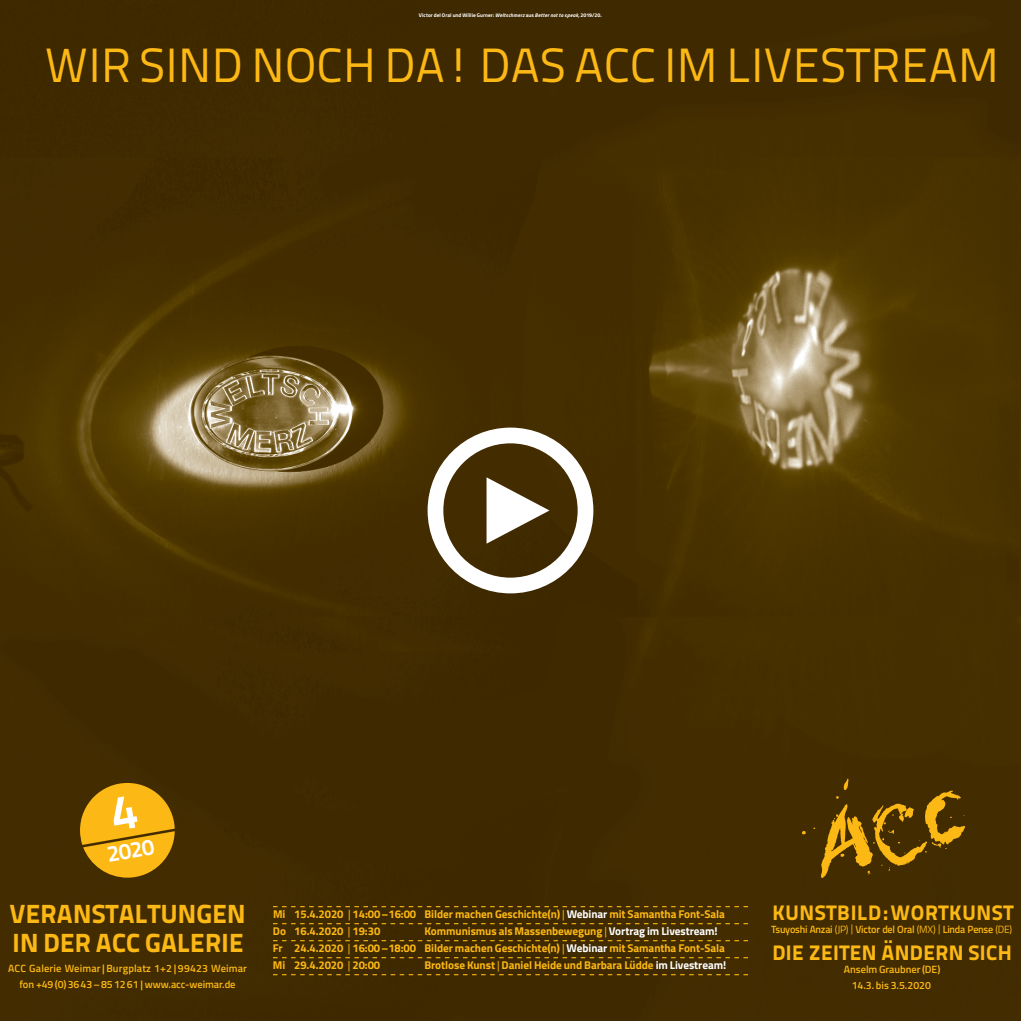
<style>
.page{position:relative;width:1021px;height:1021px;background:#fff}
.page>*{position:absolute;margin:0;border:0;box-sizing:border-box;transform-origin:0 0}
.t1{font:48px "Titillium Text 22 L";letter-spacing:.01em;color:#fcb814}
.t2{font:800 26.25px "Titillium Text 22 L";letter-spacing:.01em;color:#fcb814}
.t3{font:700 22.5px "Titillium Text 22 L";color:#fff}
.t4{font:800 21px "Titillium Text 22 L";letter-spacing:.02em;color:#fcb814}
.t5{font:700 11.25px/17px "Titillium";letter-spacing:-.005em;color:#fcb814}
.t6{font:600 10.5px/16.1px "Titillium";letter-spacing:-.005em;color:#fcb814;text-align:center}
.t7{font:600 10.5px "Titillium";letter-spacing:-.025em;color:#fcb814}
.t8{font:700 5.25px "Titillium";letter-spacing:.01em;color:#fff}
.s1{font-style:italic}
.s2{font-weight:400}
.s3{color:#fff}
</style>
<div class="page">
<img style="left:0;top:0;width:1020px;height:1020px">
<svg style="left:802px;top:778px;width:163px;height:100px;background:#674803"></svg>
<svg style="left:427px;top:427px;width:166px;height:166px"></svg>
<svg style="left:273px;top:906px;width:475px;height:1px"></svg>
<svg style="left:273px;top:923px;width:475px;height:1px"></svg>
<svg style="left:273px;top:940px;width:475px;height:1px"></svg>
<svg style="left:273px;top:957px;width:475px;height:1px"></svg>
<svg style="left:273px;top:974px;width:475px;height:1px"></svg>
<svg style="left:80px;top:783px;width:95px;height:94px;background:#cf960f"></svg>
<p class="t8" style="left:419px;top:11px;width:184px">Victor del Oral und Willie Gurner: <span class="s1">Weltschmerz</span> aus <span class="s1">Better not to speak,</span> 2019/20.</p>
<h1 class="t1" style="left:45px;top:30px;width:955px">WIR SIND NOCH DA! DAS ACC I M LIVESTREAM</h1>
<h3 class="t3" style="left:104px;top:837px;width:49px;rotate:-10deg">2020</h3>
<h2 class="t2" style="left:9px;top:893px;width:219px">VERANSTALTUNGEN</h2>
<h3 class="t4" style="left:772px;top:896px;width:231px">KUNSTBILD : WORTKUNST</h3>
<p class="t7" style="left:771px;top:921px;width:243px">Tsuyoshi Anzai <span class="s2">(JP) |</span> Victor del Oral <span class="s2">(MX) |</span> Linda Pense <span class="s2">(DE)</span></p>
<h3 class="t4" style="left:772px;top:936px;width:241px">DIE ZEITEN ÄNDERN SICH</h3>
<p class="t6" style="left:843px;top:960px;width:98px">Anselm Graubner (DE)<br>14.3. bis 3.5.2020</p>
<p class="t5" style="left:273px;top:904px;width:453px">Mi 15.4.2020 <span class="s2">|</span> 14:00–16:00 Bilder machen Geschichte(n) <span class="s2">|</span> <span class="s3">Webinar</span> mit Samantha Font-Sala<br>Do 16.4.2020 <span class="s2">|</span> 19:30</p>
<p class="t5" style="left:273px;top:921px;width:453px;text-indent:152px">Kommunismus als Massenbewegung <span class="s2">|</span> <span class="s3">Vortrag im Livestream!<br></span>Fr 24.4.2020 <span class="s2">|</span> 16:00–18:00 Bilder machen Geschichte(n) <span class="s2">|</span> <span class="s3">Webinar</span> mit Samantha Font-Sala<br>Mi 29.4.2020 <span class="s2">|</span> 20:00</p>
<h2 class="t2" style="left:13px;top:921px;width:232px">IN DER ACC GALERIE</h2>
<p class="t5" style="left:424px;top:955px;width:303px">Brotlose Kunst <span class="s2">|</span> Daniel Heide und Barbara Lüdde <span class="s3">im Livestream!</span></p>
<p class="t6" style="left:8px;top:959px;width:240px">ACC Galerie Weimar|Burgplatz 1+2 | 99423 Weimar fon +49(0)3643–851261 | www.acc-weimar.de</p>
</div>
